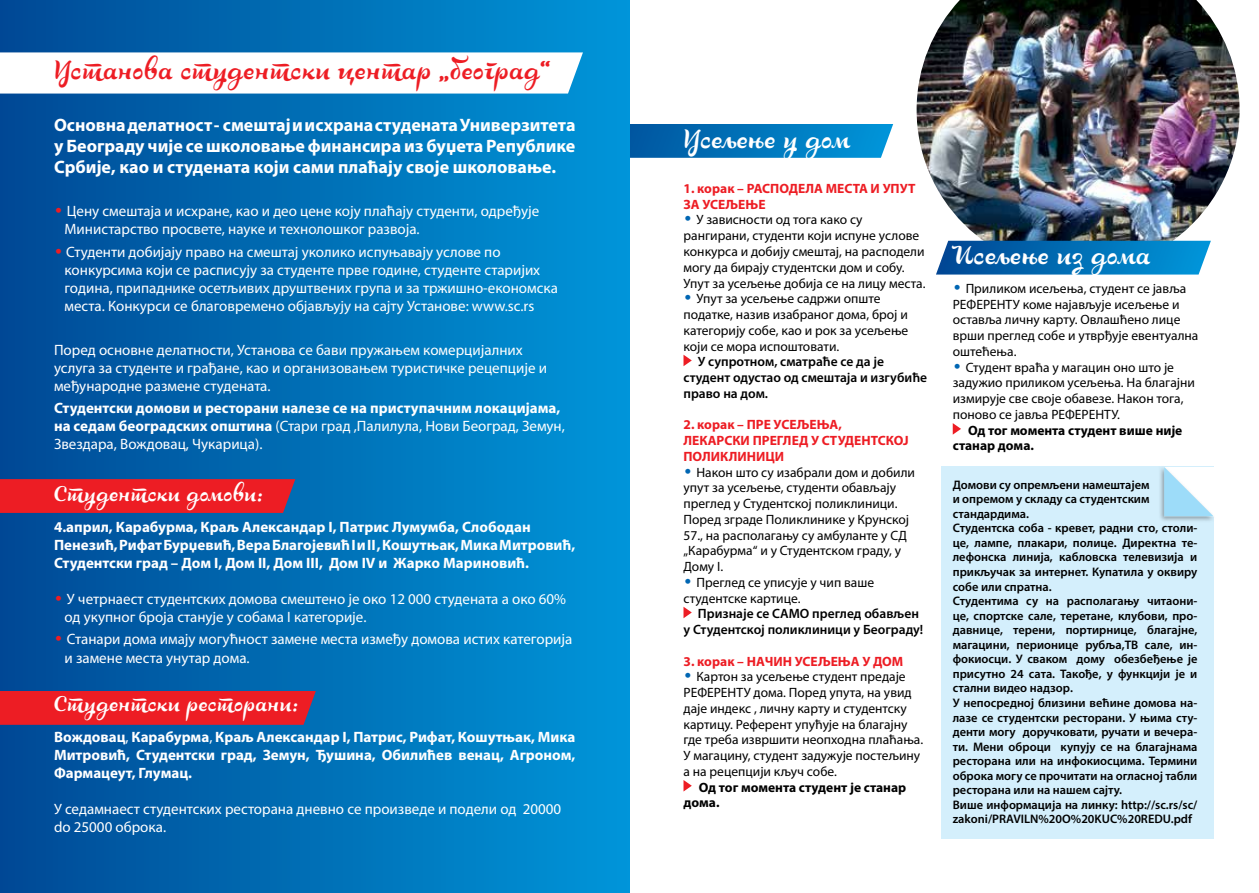
<style>
.page{position:relative;width:1259px;height:893px;background:#fff}
.page>*{position:absolute;margin:0;border:0;box-sizing:border-box;transform-origin:0 0}
.t1{font:33px "Lovely Sofia BG";color:#ed1d24}
.t2{font:33px "Lovely Sofia BG";color:#fff}
.t3{font:27px "Lovely Sofia BG";color:#fff}
.t4{font:700 18px/21px "Myriad Pro";color:#fff;text-align:justify}
.t5{font:15px/18px "Myriad Pro";color:#fff}
.t6{font:700 15px/18px "Myriad Pro";color:#fff}
.t7{font:13.5px/15.8px "Myriad Pro";color:#000}
.t8{font:600 13.5px/15.8px "Myriad Pro";color:#000}
.t9{font:700 13.5px/15.8px "Myriad Pro";color:#ed1d24}
.t10{font:700 13.5px/15.8px "Myriad Pro";letter-spacing:-.005em;color:#000}
.t11{font:600 12.3px/14.5px "Myriad Pro";color:#000}
.s1{font-family:"Mercury Text G2";font-style:italic;font-size:18px;color:#ed1d24}
.s2{font-weight:400}
.s3{font-family:"Mercury Text G2";font-style:italic;font-size:18px;color:#0066b3}
</style>
<div class="page">
<div style="left:941px;top:467px;width:272px;height:372px;background:#d4effc"></div>
<div style="left:1158px;top:464px;width:58px;height:59px;background:#000;opacity:.35"></div>
<svg style="left:1164px;top:467px;width:49px;height:49px;background:#cdecfb"></svg>
<svg style="left:629px;top:124px;width:264px;height:34px;background:#0679bd"></svg>
<div style="left:0;top:0;width:629px;height:893px;background:linear-gradient(to right,#004994,#0095d8)"></div>
<svg style="left:0;top:479px;width:295px;height:34px;background:#e71e27"></svg>
<div style="left:0;top:691px;width:316px;height:34px;background:#ed1d24"></div>
<svg style="left:0;top:52px;width:583px;height:42px"></svg>
<svg style="left:683px;top:355px;width:9px;height:11px"></svg>
<svg style="left:683px;top:607px;width:9px;height:11px"></svg>
<svg style="left:683px;top:780px;width:9px;height:11px"></svg>
<img style="left:916px;top:0;width:323px;height:241px">
<svg style="left:936px;top:241px;width:275px;height:34px;background:#0e76b9"></svg>
<svg style="left:952px;top:423px;width:9px;height:12px"></svg>
<h1 class="t1" style="left:54px;top:48px;width:498px">Установа студентски центар „београд“</h1>
<h3 class="t4" style="left:54px;top:114px;width:523px">Основна делатност - смештај и исхрана студената Универзитета у Београду чије се школовање финансира из буџета Републике Србије, као и студената који сами плаћају своје школовање.</h3>
<p class="t5" style="left:64px;top:202px;width:476px;text-indent:-10px"><span class="s1">•</span> Цену смештаја и исхране, као и део цене коју плаћају студенти, одређуje<br>Министарство просвете, науке и технолошког развоја.</p>
<p class="t5" style="left:64px;top:242px;width:495px;text-indent:-10px"><span class="s1">•</span> Студенти добијају право на смештај уколико испуњавају услове по конкурсима који се расписују за студенте прве године, студенте старијих година, припаднике осетљивих друштвених група и за тржишно-економска места. Конкурси се благовремено објављују на сајту Установе: www.sc.rs</p>
<p class="t5" style="left:54px;top:341px;width:494px">Поред основне делатности, Установа се бави пружањем комерцијалних услуга за студенте и грађане, као и организовањем туристичке рецепције и међународне размене студената.</p>
<p class="t6" style="left:54px;top:399px;width:512px">Студентски домови и ресторани налезе се на приступачним локацијама, на седам београдских општина <span class="s2">(Стари град ,Палилула, Нови Београд, Земун,<br>Звездара, Вождовац, Чукарица).</span></p>
<h2 class="t3" style="left:54px;top:476px;width:210px">Студентски домови:</h2>
<p class="t6" style="left:54px;top:518px;width:523px">4.април, Карабурма, Краљ Александар I, Патрис Лумумба, Слободан<br>Пенезић, Рифат Бурџевић, Вера Благојевић I и II , Кошутњак, Мика Митровић,<br>Студентски град – Дом I, Дом II, Дом III, Дом IV и Жарко Мариновић.</p>
<p class="t5" style="left:64px;top:590px;width:503px;text-indent:-10px"><span class="s1">•</span> У четрнаест студентских домова смештено је око 12 000 студената а око 60% од укупног броја станује у собама I категорије.</p>
<p class="t5" style="left:64px;top:630px;width:509px;line-height:18.9px;text-indent:-10px"><span class="s1">•</span> Станари дома имају могућност замене места између домова истих категорија и замене места унутар дома.</p>
<h2 class="t3" style="left:54px;top:686px;width:245px">Студентски ресторани:</h2>
<p class="t6" style="left:54px;top:727px;width:523px;text-align:justify">Вождовац<span class="s2">,</span> Карабурма<span class="s2">,</span> Краљ Александар I, Патрис, Рифат, Кошутњак, Мика Митровић, Студентски град, Земун, Ђушина, Обилићев венац, Агроном, Фармацеут, Глумац.</p>
<p class="t5" style="left:54px;top:800px;width:509px">У седамнаест студентских ресторана дневно се произведе и подели од 20000 do 25000 оброка.</p>
<h1 class="t2" style="left:683px;top:117px;width:168px">Усељење у дом</h1>
<p class="t9" style="left:683px;top:180px;width:233px">1. корак – РАСПОДЕЛА МЕСТА И УПУТ<br>ЗА УСЕЉЕЊЕ</p>
<p class="t7" style="left:683px;top:212px;width:243px"><span class="s3">•</span> У зависности од тога како су рангирани, студенти који испуне услове конкурса и добију смештај, на расподели могу да бирају студентски дом и собу.<br>Упут за усељење добија се на лицу места.</p>
<p class="t7" style="left:683px;top:291px;width:226px"><span class="s3">•</span> Упут за усељење садржи опште податке, назив изабраног дома, број и категорију собе, као и рок за усељење који се мора испоштовати.</p>
<p class="t8" style="left:683px;top:353px;width:245px;text-indent:14px">У супротном, сматраће се да је студент одустао од смештаја и изгубиће право на дом.</p>
<p class="t9" style="left:683px;top:416px;width:227px">2. корак – ПРЕ УСЕЉЕЊА,<br>ЛЕКАРСКИ ПРЕГЛЕД У СТУДЕНТСКОЈ<br>ПОЛИКЛИНИЦИ</p>
<p class="t7" style="left:683px;top:464px;width:233px"><span class="s3">•</span> Након што су изабрали дом и добили упут за усељење, студенти обављају преглед у Студентској поликлиници.<br>Поред зграде Поликлинике у Крунској<br>57., на располагању су амбуланте у СД „Карабурма“ и у Студентском граду, у<br>Дому I.</p>
<p class="t7" style="left:683px;top:574px;width:192px"><span class="s3">•</span> Преглед се уписује у чип ваше студентске картице.</p>
<p class="t8" style="left:683px;top:605px;width:241px;text-indent:14px">Признаје се САМО преглед обављен у Студентској поликлиници у Београду!</p>
<p class="t9" style="left:683px;top:653px;width:221px">3. корак – НАЧИН УСЕЉЕЊА У ДОМ</p>
<p class="t7" style="left:683px;top:669px;width:241px"><span class="s3">•</span> Картон за усељење студент предаје РЕФЕРЕНТУ дома. Поред упута, на увид даје индекс , личну карту и студентску картицу. Референт упућује на благајну где треба извршити неопходна плаћања.<br>У магацину, студент задужује постељину а на рецепцији кључ собе.</p>
<p class="t10" style="left:683px;top:779px;width:224px;text-indent:15px">Од тог момента студент је станар дома.</p>
<h1 class="t2" style="left:952px;top:234px;width:199px">Исељење из дома</h1>
<p class="t7" style="left:952px;top:280px;width:247px"><span class="s3">•</span> Приликом исељења, студент се јавља<br>РЕФЕРЕНТУ коме најављује исељење и оставља личну карту. Овлашћено лице врши преглед собе и утврђује евентуална оштећења.</p>
<p class="t7" style="left:952px;top:359px;width:244px"><span class="s3">•</span> Студент враћа у магацин оно што је задужио приликом усељења. На благајни измирује све своје обавезе. Након тога, поново се јавља РЕФЕРЕНТУ.</p>
<p class="t10" style="left:952px;top:422px;width:231px;text-indent:15px">Од тог момента студент више није станар дома.</p>
<p class="t11" style="left:952px;top:477px;width:246px">Домови су опремљени намештајем<br>и опремом у складу са студентским стандардима.<br>Студентска соба - кревет, радни сто, столи&shy;це, лампе, плакари, полице. Директна те&shy;лефонска линија, кабловска телевизија и прикључак за интернет. Купатила у оквиру собе или спратна.<br>Студентима су на располагању читаони&shy;це, спортске сале, теретане, клубови, про&shy;давнице, терени, портирнице, благајне, магацини, перионице рубља,ТВ сале, ин&shy;фокиосци. У сваком дому обезбеђење је присутно 24 сата. Такође, у функцији је и стални видео надзор.<br>У непосредној близини већине домова на&shy;лазе се студентски ресторани. У њима сту&shy;денти могу доручковати, ручати и вечера&shy;ти. Мени оброци купују се на благајнама ресторана или на инфокиосцима. Термини оброка могу се прочитати на огласној табли ресторана или на нашем сајту.<br>Више информација на линку: http://sc.rs/sc/ zakoni/PRAVILN%20O%20KUC%20REDU.pdf</p>
</div>
